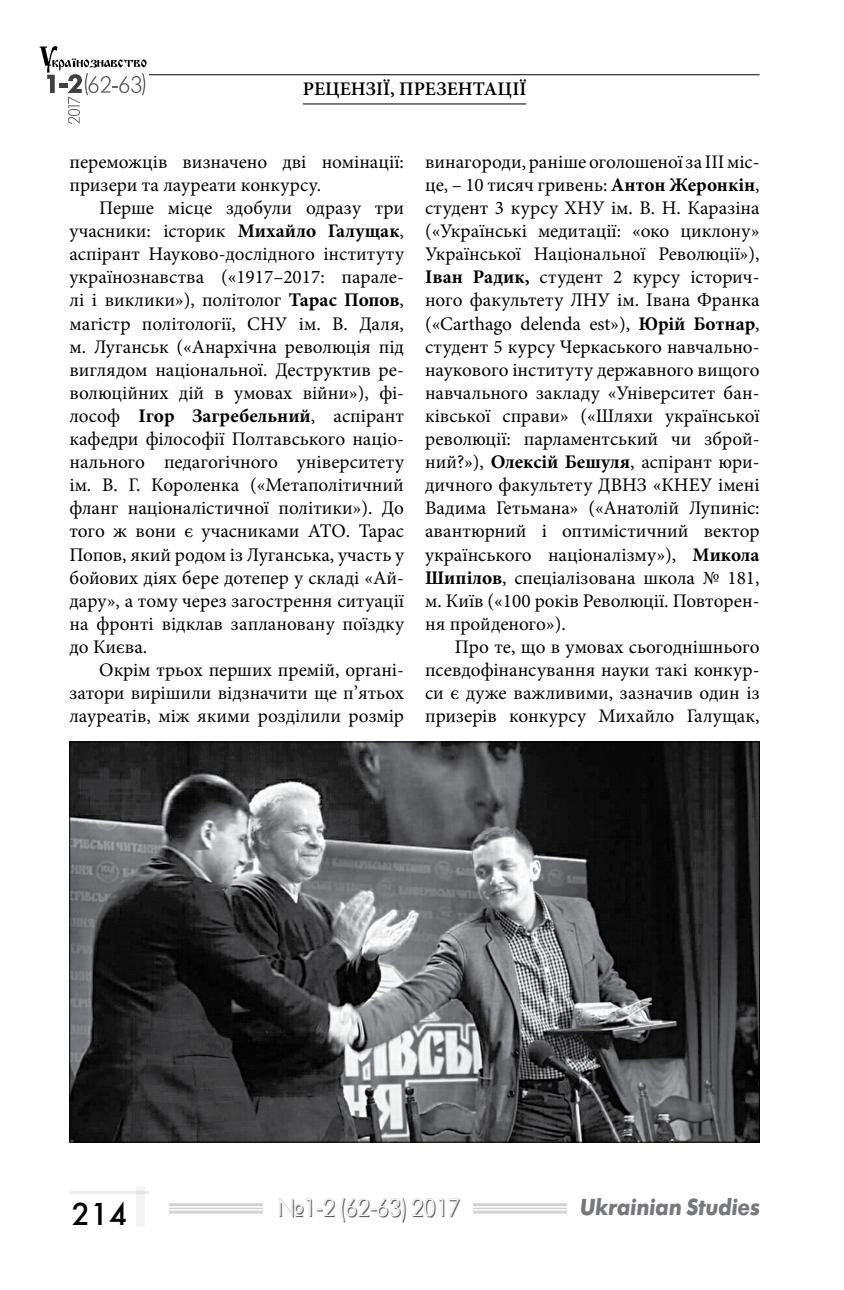
<style>
.page{position:relative;width:844px;height:1290px;background:#fff}
.page>*{position:absolute;margin:0;border:0;box-sizing:border-box;transform-origin:0 0}
.t1{font:31.5px "Futura Futuris";color:#000}
.t2{font:24.5px "Futura Futuris Shadow";color:#5f6062;scale:.93 1}
.t3{font:italic 700 23.1px "Futura Futuris";color:#77787b;scale:.91 1}
.t4{font:19.25px/23.1px "Minion Pro";color:#000;text-align:justify}
.t5{font:600 19.25px "Minion Pro";color:#000}
.s1{font-weight:700}
</style>
<div class="page">
<hr style="left:67px;top:74px;width:692px;height:1px;background:#000">
<div style="left:27px;top:27px;width:122px;height:118px;background:#fff"></div>
<svg style="left:40px;top:46px;width:106px;height:78px"></svg>
<hr style="left:169px;top:1203px;width:94px;height:3px;background:#000">
<hr style="left:169px;top:1207px;width:94px;height:2px;background:#000">
<hr style="left:169px;top:1210px;width:94px;height:3px;background:#000">
<hr style="left:472px;top:1203px;width:95px;height:3px;background:#000">
<hr style="left:472px;top:1207px;width:95px;height:2px;background:#000">
<hr style="left:472px;top:1210px;width:95px;height:3px;background:#000">
<div style="left:136px;top:1186px;width:9px;height:41px;background:#f3f3f3"></div>
<hr style="left:69px;top:1191px;width:80px;height:3px;background:#000">
<hr style="left:303px;top:103px;width:223px;height:1px;background:#000">
<img style="left:71px;top:744px;width:686px;height:396px">
<p class="t5" style="left:302px;top:76px;width:225px">РЕЦЕНЗІЇ, ПРЕЗЕНТАЦІЇ</p>
<p class="t4" style="left:69px;top:150px;width:336px">переможців визначено дві номінації: призери та лауреати конкурсу.</p>
<p class="t4" style="left:69px;top:196px;width:336px;text-indent:30px">Перше місце здобули одразу три учасники: історик <span class="s1">Михайло Галущак</span>, аспірант Науково-дослідного інституту українознавства («1917–2017: парале&shy;лі і виклики»), політолог <span class="s1">Тарас Попов</span>, магістр політології, СНУ ім. В. Даля, м. Луганськ («Анархічна революція під виглядом національної. Деструктив ре&shy;волюційних дій в умовах війни»), фі&shy;лософ <span class="s1">Ігор Загребельний</span>, аспірант кафедри філософії Полтавського націо&shy;нального педагогічного університету ім. В. Г. Короленка («Метаполітичний фланг націоналістичної політики»). До того ж вони є учасниками АТО. Тарас Попов, який родом із Луганська, участь у бойових діях бере дотепер у складі «Ай&shy;дару», а тому через загострення ситуації на фронті відклав заплановану поїздку до Києва.</p>
<p class="t4" style="left:69px;top:658px;width:336px;text-indent:30px">Окрім трьох перших премій, органі&shy;затори вирішили відзначити ще п’ятьох лауреатів, між якими розділили розмір</p>
<p class="t4" style="left:425px;top:150px;width:336px">винагороди, раніше оголошеної за ІІІ міс&shy;це, – 10 тисяч гривень: <span class="s1">Антон Жеронкін</span>, студент 3 курсу ХНУ ім. В. Н. Каразіна («Українські медитації: «око циклону» Української Національної Революції»), <span class="s1">Іван Радик,</span> студент 2 курсу історич&shy;ного факультету ЛНУ ім. Івана Франка («Carthago delenda est»), <span class="s1">Юрій Ботнар</span>, студент 5 курсу Черкаського навчально&shy;наукового інституту державного вищого навчального закладу «Університет бан&shy;ківської справи» («Шляхи української революції: парламентський чи зброй&shy;ний?»), <span class="s1">Олексій Бешуля</span>, аспірант юри&shy;дичного факультету ДВНЗ «КНЕУ імені Вадима Гетьмана» («Анатолій Лупиніс: авантюрний і оптимістичний вектор українського націоналізму»), <span class="s1">Микола Шипілов</span>, спеціалізована школа № 181, м. Київ («100 років Революції. Повторен&shy;ня пройденого»).</p>
<p class="t4" style="left:425px;top:635px;width:336px;text-indent:30px">Про те, що в умовах сьогоднішнього псевдофінансування науки такі конкур&shy;си є дуже важливими, зазначив один із призерів конкурсу Михайло Галущак,</p>
<h1 class="t1" style="left:71px;top:1194px;width:57px">214</h1>
<p class="t2" style="left:277px;top:1194px;width:198px">№1-2 (62-63) 2017</p>
<p class="t3" style="left:579px;top:1193px;width:199px">Ukrainian Studies</p>
</div>
